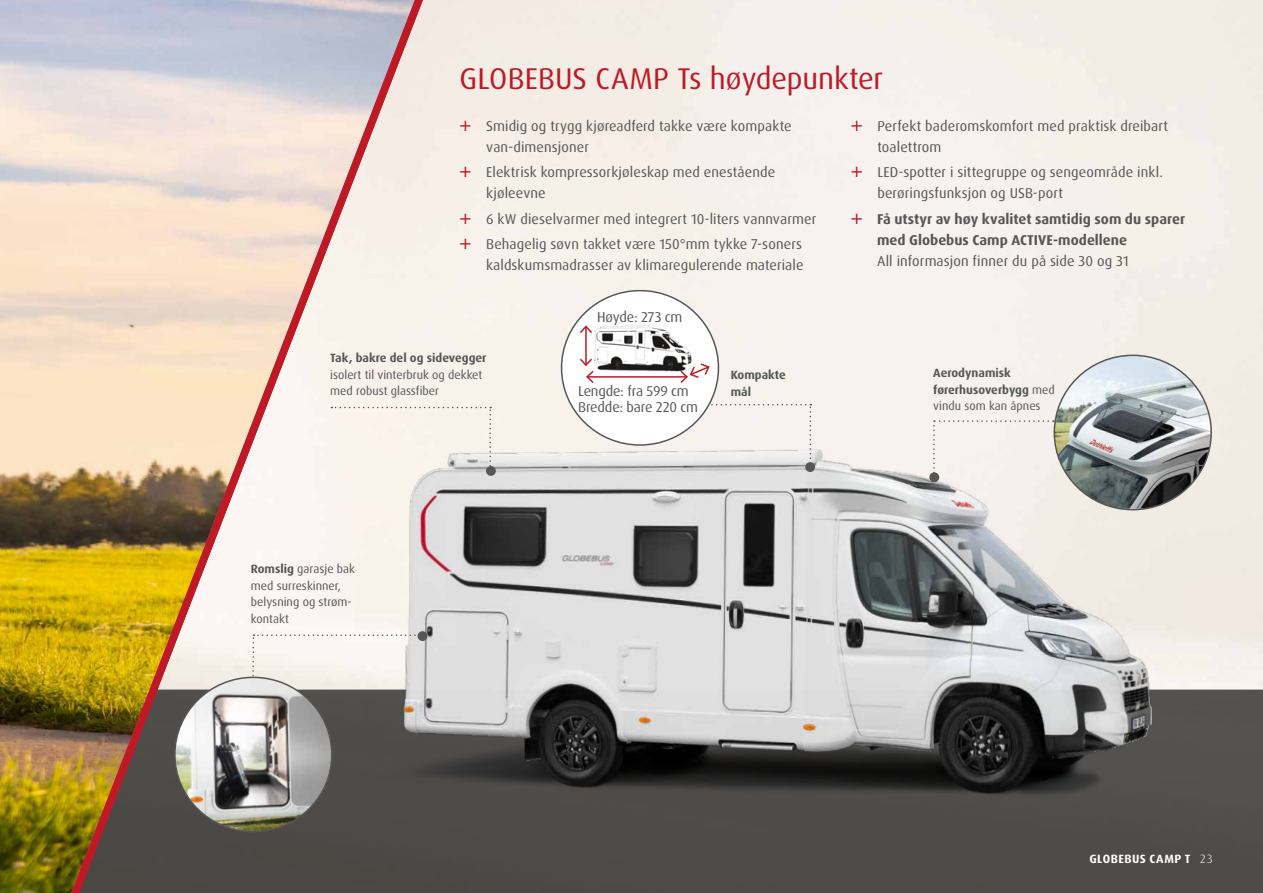
<style>
.page{position:relative;width:1263px;height:893px;background:#fff}
.page>*{position:absolute;margin:0;border:0;box-sizing:border-box;transform-origin:0 0}
.t1{font:30px "Dax Pro";color:#bd1a26}
.t2{font:14.25px/21px "Dax Pro";letter-spacing:.01em;color:#565656}
.t3{font:700 14.25px/21px "Dax Pro";color:#565656}
.t4{font:14.25px/16.5px "Dax Pro";letter-spacing:-.01em;color:#565656}
.t5{font:12px/16.5px "Dax Pro";color:#565656}
.t6{font:700 12px/16.5px "Dax Pro";color:#565656}
.t7{font:700 12px "Dax Pro";letter-spacing:.04em;color:#fff}
.t8{font:300 12px "Dax OT";color:#fff}
.s1{font-weight:700}
.s2{font-weight:400}
</style>
<div class="page">
<div style="left:439px;top:0;width:824px;height:690px;background:#f5f0ea"></div>
<div style="left:439px;top:690px;width:824px;height:203px;background:#4e4b49"></div>
<img style="left:439px;top:396px;width:773px;height:445px">
<div style="left:933px;top:420px;width:121px;height:56px;background:#f6f1ee"></div>
<div style="left:929px;top:472px;width:10px;height:10px;background:#565656;border-radius:50%"></div>
<svg style="left:651px;top:404px;width:160px;height:64px"></svg>
<div style="left:805px;top:462px;width:10px;height:10px;background:#565656;border-radius:50%"></div>
<div style="left:561px;top:291px;width:157px;height:154px;background:#fff;border-radius:50%"></div>
<hr style="left:587px;top:376px;width:100px;height:2px;background:#bd1a26">
<svg style="left:580px;top:326px;width:5px;height:7px"></svg>
<svg style="left:580px;top:358px;width:15px;height:25px"></svg>
<svg style="left:679px;top:363px;width:31px;height:20px"></svg>
<svg style="left:439px;top:407px;width:52px;height:64px"></svg>
<div style="left:486px;top:466px;width:10px;height:10px;background:#565656;border-radius:50%"></div>
<img style="left:0;top:0;width:56px;height:893px">
<svg style="left:56px;top:0;width:383px;height:893px"></svg>
<img style="left:585px;top:316px;width:114px;height:61px">
<img style="left:175px;top:677px;width:157px;height:155px">
<img style="left:1054px;top:355px;width:157px;height:154px">
<svg style="left:460px;top:121px;width:11px;height:10px"></svg>
<svg style="left:460px;top:167px;width:11px;height:10px"></svg>
<svg style="left:460px;top:213px;width:11px;height:11px"></svg>
<svg style="left:460px;top:238px;width:11px;height:11px"></svg>
<svg style="left:852px;top:121px;width:10px;height:10px"></svg>
<svg style="left:852px;top:167px;width:10px;height:10px"></svg>
<svg style="left:852px;top:213px;width:10px;height:11px"></svg>
<h1 class="t1" style="left:459px;top:59px;width:425px">GLOBEBUS CAMP Ts høydepunkter</h1>
<p class="t2" style="left:486px;top:116px;width:307px">Smidig og trygg kjøreadferd takke være kompakte van-dimensjoner</p>
<p class="t2" style="left:486px;top:162px;width:291px">Elektrisk kompressorkjøleskap med enestående kjøleevne</p>
<p class="t2" style="left:486px;top:206px;width:332px;line-height:25.2px">6 kW dieselvarmer med integrert 10-liters vannvarmer<br>Behagelig søvn takket være 150°mm tykke 7-soners</p>
<p class="t2" style="left:486px;top:255px;width:319px">kaldskumsmadrasser av klimaregulerende materiale</p>
<p class="t6" style="left:330px;top:350px;width:158px">Tak, bakre del og sidevegger</p>
<p class="t5" style="left:330px;top:367px;width:154px">isolert til vinterbruk og dekket med robust glassfiber</p>
<p class="t5" style="left:251px;top:561px;width:106px"><span class="s1">Romslig</span> garasje bak med surreskinner, belysning og strøm&shy;kontakt</p>
<p class="t2" style="left:597px;top:307px;width:87px">Høyde: 273 cm</p>
<p class="t4" style="left:578px;top:383px;width:121px">Lengde: fra 599 cm<br>Bredde: bare 220 cm</p>
<p class="t6" style="left:731px;top:367px;width:57px">Kompakte mål</p>
<p class="t2" style="left:877px;top:116px;width:292px">Perfekt baderomskomfort med praktisk dreibart toalettrom</p>
<p class="t2" style="left:877px;top:162px;width:287px">LED-spotter i sittegruppe og sengeområde inkl. berøringsfunksjon og USB-port</p>
<p class="t3" style="left:877px;top:208px;width:309px">Få utstyr av høy kvalitet samtidig som du sparer med Globebus Camp ACTIVE-modellene</p>
<p class="t2" style="left:877px;top:250px;width:253px">All informasjon finner du på side 30 og 31</p>
<p class="t6" style="left:933px;top:365px;width:123px">Aerodynamisk førerhusoverbygg <span class="s2">med vindu som kan åpnes</span></p>
<p class="t7" style="left:1089px;top:851px;width:103px">GLOBEBUS CAMP T</p>
<p class="t8" style="left:1200px;top:851px;width:14px">23</p>
</div>
